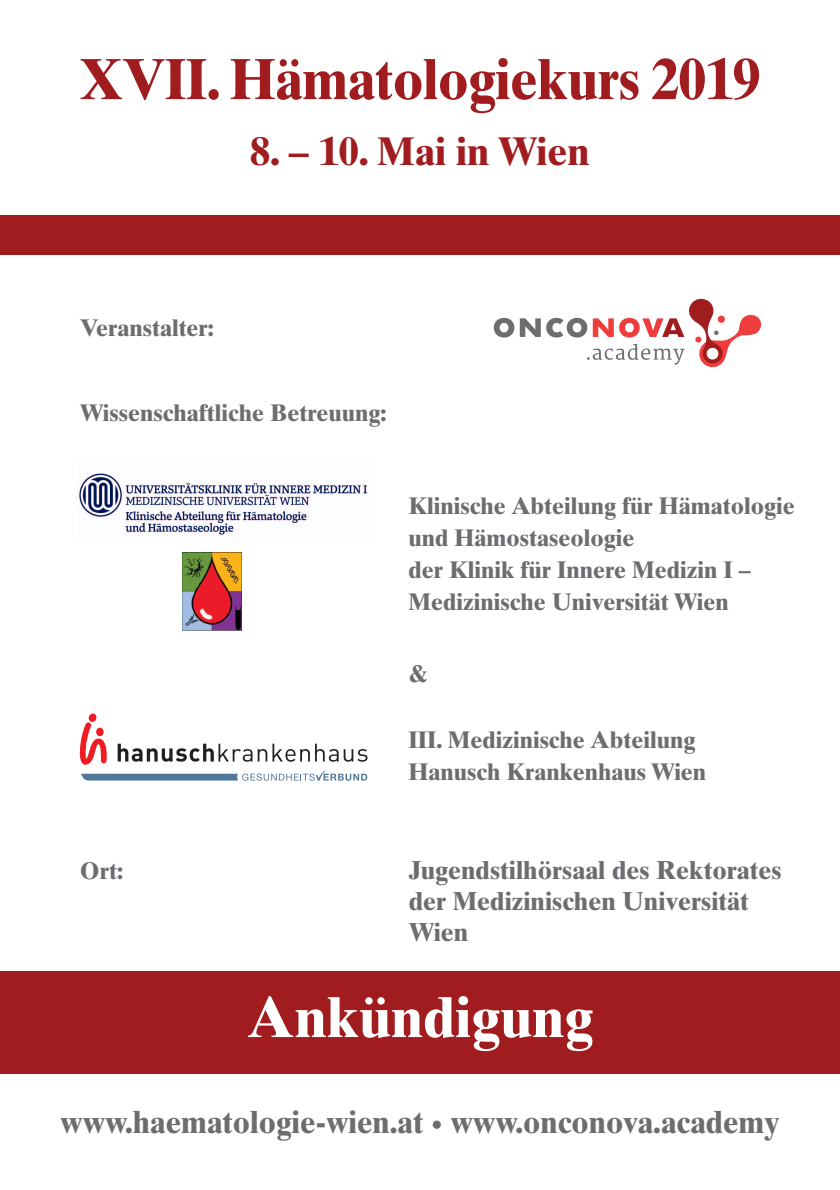
<style>
.page{position:relative;width:840px;height:1190px;background:#fff}
.page>*{position:absolute;margin:0;border:0;box-sizing:border-box;transform-origin:0 0}
.t1{font:700 58px "Times Ten";letter-spacing:-.01em;color:#a01c1f;scale:.95 1}
.t2{font:700 57.8px "Times Ten";color:#fff}
.t3{font:700 40px "Times Ten";color:#a01c1f}
.t4{font:700 32px "Times Ten";color:#6c6d70}
.t5{font:700 26px/31.2px "Times Ten";color:#6c6d70}
.t6{font:700 24px/32px "Times Ten";color:#6c6d70}
.s1{font-size:24px}
</style>
<div class="page">
<svg style="left:81px;top:771px;width:286px;height:10px"></svg>
<svg style="left:80px;top:714px;width:27px;height:51px"></svg>
<svg style="left:118px;top:744px;width:250px;height:18px"></svg>
<svg style="left:494px;top:318px;width:20px;height:20px"></svg>
<svg style="left:520px;top:299px;width:241px;height:68px"></svg>
<img style="left:182px;top:553px;width:59px;height:78px">
<div style="left:0;top:972px;width:840px;height:102px;background:#a01c1f"></div>
<img style="left:79px;top:473px;width:289px;height:62px">
<div style="left:0;top:215px;width:840px;height:40px;background:#a01c1f"></div>
<h1 class="t1" style="left:80px;top:58px;width:718px">XVII. Hämatologiekurs 2019</h1>
<h3 class="t3" style="left:250px;top:137px;width:341px">8. – 10. Mai in Wien</h3>
<p class="t6" style="left:80px;top:314px;width:136px">Veranstalter:</p>
<p class="t6" style="left:80px;top:399px;width:308px">Wissenschaftliche Betreuung:</p>
<p class="t6" style="left:409px;top:493px;width:388px">Klinische Abteilung für Hämatologie und Hämostaseologie<br>der Klinik für Innere Medizin I –<br>Medizinische Universität Wien</p>
<p class="t6" style="left:409px;top:660px;width:21px">&amp;</p>
<p class="t6" style="left:409px;top:726px;width:299px">III. Medizinische Abteilung<br>Hanusch Krankenhaus Wien</p>
<p class="t6" style="left:80px;top:857px;width:45px">Ort:</p>
<p class="t5" style="left:409px;top:857px;width:375px">Jugendstilhörsaal des Rektorates der Medizinischen Universität<br>Wien</p>
<h2 class="t2" style="left:247px;top:996px;width:348px">Ankündigung</h2>
<h3 class="t4" style="left:60px;top:1110px;width:721px">www.haematologie-wien.at <span class="s1">•</span> www.onconova.academy</h3>
</div>
